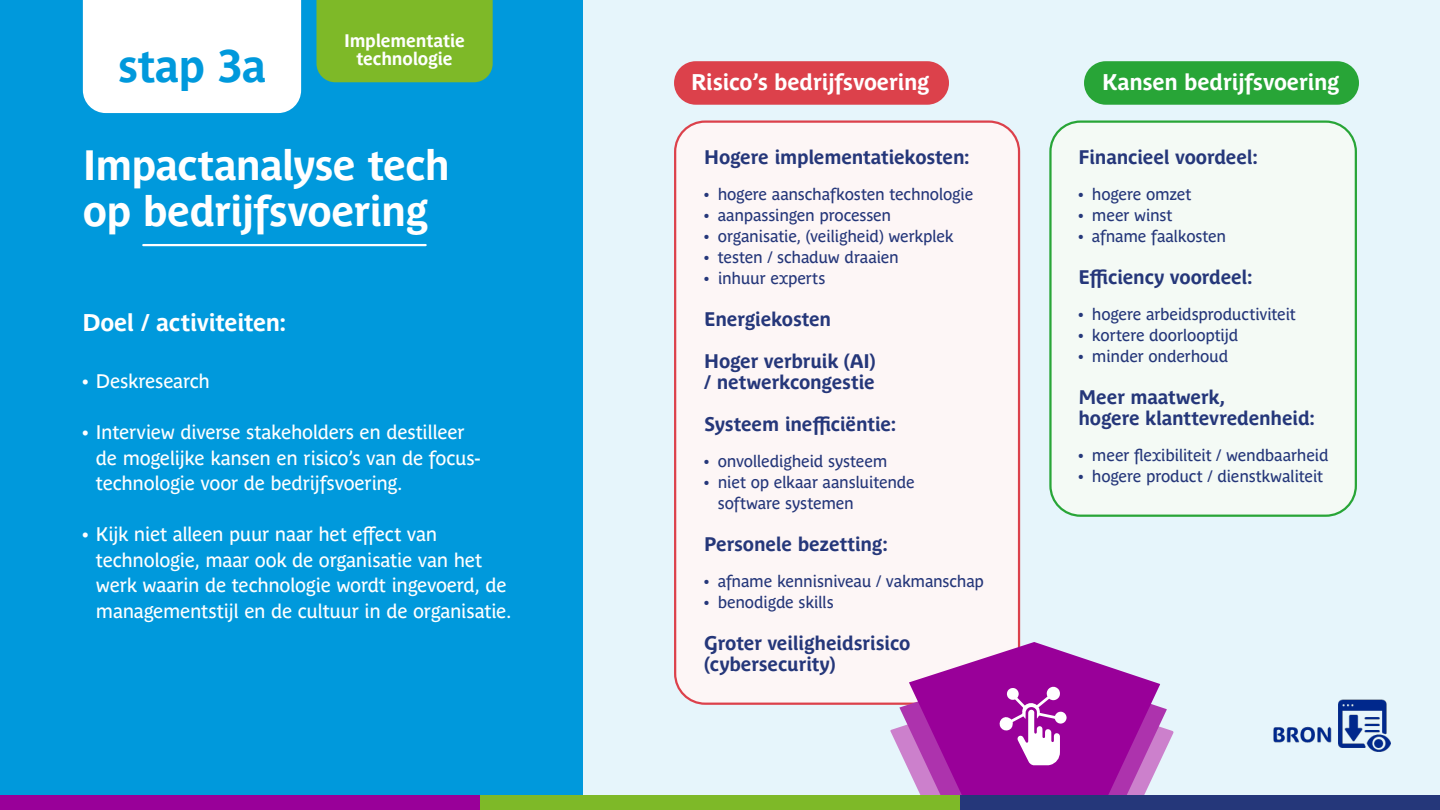
<style>
.page{position:relative;width:1440px;height:810px;background:#fff}
.page>*{position:absolute;margin:0;border:0;box-sizing:border-box;transform-origin:0 0}
.t1{font:700 45px "Parisine Plus Std";letter-spacing:-.015em;color:#0099dc}
.t2{font:700 42px/46.5px "Parisine Plus Std";letter-spacing:-.02em;color:#fff}
.t3{font:700 24px "Parisine Plus Std";letter-spacing:-.02em;color:#fff}
.t4{font:700 22.5px "Parisine Plus Std";letter-spacing:-.02em;color:#fff}
.t5{font:19.5px/25.5px "Parisine Plus Std";letter-spacing:-.02em;color:#fff}
.t6{font:700 19.5px/21px "Parisine Plus Std";letter-spacing:-.02em;color:#25377a}
.t7{font:700 18px/18px "Parisine Plus Std";letter-spacing:-.015em;color:#fff;text-align:center}
.t8{font:16.5px/21px "Parisine Plus Std";letter-spacing:-.02em;color:#25377a}
</style>
<div class="page">
<div style="left:583px;top:0;width:857px;height:810px;background:#e6f5fb"></div>
<div style="left:1050px;top:122px;width:306px;height:394px;background:#f4faf5;border-radius:30px"></div>
<div style="left:1049px;top:120px;width:308px;height:397px;border:2px solid #28a537;border-radius:30px"></div>
<div style="left:675px;top:122px;width:344px;height:582px;background:#fdf6f6;border-radius:30px"></div>
<div style="left:674px;top:120px;width:346px;height:585px;border:2px solid #dc414b;border-radius:30px"></div>
<div style="left:0;top:0;width:583px;height:810px;background:#0099dc"></div>
<div style="left:83px;top:0;width:218px;height:113px;background:#fff"></div>
<div style="left:1084px;top:61px;width:275px;height:44px;background:#28a537;border-radius:22px"></div>
<div style="left:674px;top:61px;width:275px;height:44px;background:#dc414b;border-radius:22px"></div>
<hr style="left:143px;top:244px;width:283px;height:2px;background:#fff">
<img style="left:1273px;top:700px;width:117px;height:52px">
<svg style="left:889px;top:642px;width:285px;height:153px"></svg>
<div style="left:0;top:795px;width:480px;height:15px;background:#909"></div>
<div style="left:480px;top:795px;width:480px;height:15px;background:#7eb928"></div>
<div style="left:960px;top:795px;width:480px;height:15px;background:#25377a"></div>
<div style="left:316px;top:0;width:177px;height:82px;background:#7eb928"></div>
<h1 class="t1" style="left:118px;top:40px;width:150px">stap 3a</h1>
<p class="t7" style="left:344px;top:32px;width:122px">Implementatie technologie</p>
<h2 class="t2" style="left:83px;top:141px;width:369px">Impactanalyse tech op bedrijfsvoering</h2>
<h3 class="t3" style="left:82px;top:308px;width:205px">Doel / activiteiten:</h3>
<p class="t5" style="left:82px;top:369px;width:129px">• Deskresearch</p>
<p class="t5" style="left:96px;top:420px;width:386px;text-indent:-13px">• Interview diverse stakeholders en destilleer de mogelijke kansen en risico’s van de focus&shy;technologie voor de bedrijfsvoering.</p>
<p class="t5" style="left:96px;top:522px;width:417px;text-indent:-13px">• Kijk niet alleen puur naar het effect van technologie, maar ook de organisatie van het werk waarin de technologie wordt ingevoerd, de managementstijl en de cultuur in de organisatie.</p>
<h3 class="t4" style="left:691px;top:69px;width:240px">Risico’s bedrijfsvoering</h3>
<h3 class="t4" style="left:1102px;top:69px;width:239px">Kansen bedrijfsvoering</h3>
<p class="t6" style="left:704px;top:147px;width:267px">Hogere implementatiekosten:</p>
<p class="t8" style="left:704px;top:184px;width:271px">• hogere aanschafkosten technologie</p>
<p class="t8" style="left:704px;top:205px;width:188px">• aanpassingen processen</p>
<p class="t8" style="left:704px;top:226px;width:251px">• organisatie, (veiligheid) werkplek</p>
<p class="t8" style="left:704px;top:247px;width:196px">• testen / schaduw draaien</p>
<p class="t8" style="left:704px;top:268px;width:123px">• inhuur experts</p>
<p class="t6" style="left:704px;top:298px;width:173px;line-height:42px">Energiekosten<br>Hoger verbruik (AI)</p>
<p class="t6" style="left:704px;top:361px;width:194px;line-height:42px">/ netwerkcongestie<br>Systeem inefficiëntie:</p>
<p class="t8" style="left:704px;top:451px;width:185px">• onvolledigheid systeem</p>
<p class="t8" style="left:718px;top:472px;width:199px;text-indent:-13px">• niet op elkaar aansluitende software systemen</p>
<p class="t6" style="left:704px;top:534px;width:185px">Personele bezetting:</p>
<p class="t8" style="left:704px;top:571px;width:281px">• afname kennisniveau / vakmanschap</p>
<p class="t8" style="left:704px;top:592px;width:131px">• benodigde skills</p>
<p class="t6" style="left:704px;top:633px;width:208px">Groter veiligheidsrisico (cybersecurity)</p>
<p class="t6" style="left:1078px;top:147px;width:181px">Financieel voordeel:</p>
<p class="t8" style="left:1078px;top:184px;width:115px">• hogere omzet</p>
<p class="t8" style="left:1078px;top:205px;width:96px">• meer winst</p>
<p class="t8" style="left:1078px;top:226px;width:149px">• afname faalkosten</p>
<p class="t6" style="left:1078px;top:267px;width:176px">Efficiency voordeel:</p>
<p class="t8" style="left:1078px;top:304px;width:219px">• hogere arbeidsproductiviteit</p>
<p class="t8" style="left:1078px;top:325px;width:162px">• kortere doorlooptijd</p>
<p class="t8" style="left:1078px;top:346px;width:151px">• minder onderhoud</p>
<p class="t6" style="left:1078px;top:387px;width:238px">Meer maatwerk,<br>hogere klanttevredenheid:</p>
<p class="t8" style="left:1078px;top:445px;width:252px">• meer flexibiliteit / wendbaarheid</p>
<p class="t8" style="left:1078px;top:466px;width:246px">• hogere product / dienstkwaliteit</p>
</div>
